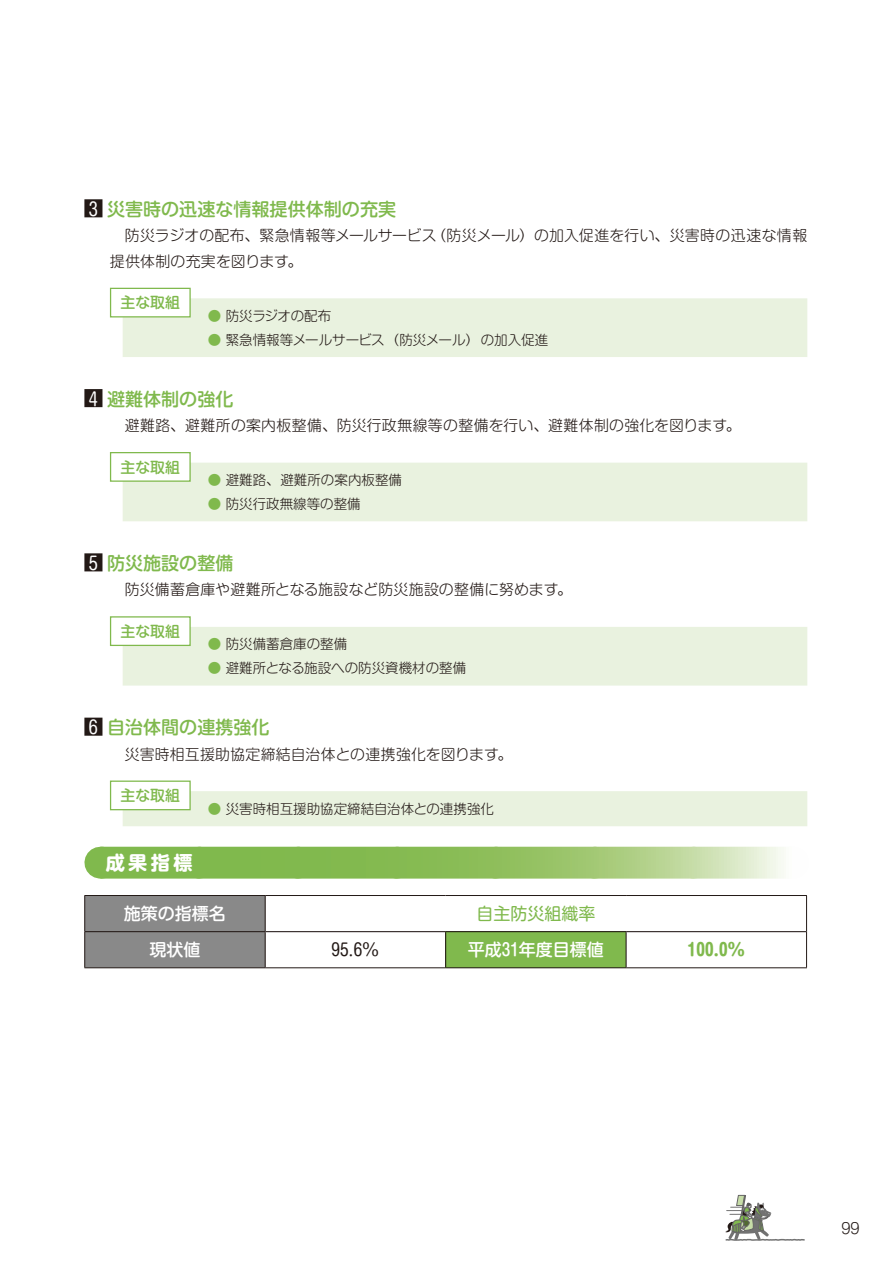
<style>
.page{position:relative;width:893px;height:1263px;background:#fff}
.page>*{position:absolute;margin:0;border:0;box-sizing:border-box;transform-origin:0 0}
.t1{font:700 19.2px "Shin M Go Pro";color:#fff}
.t2{font:500 18px "Shin M Go Pro";color:#80b94d}
.t3{font:500 16.95px "Shin M Go Pro";color:#fff}
.t4{font:16.95px "Shin M Go Pro";color:#80b94d}
.t5{font:700 16.95px "Shin M Go Pro";color:#80b94d}
.t6{font:16.95px "Shin M Go Pro";color:#231916}
.t7{font:300 14.85px/25.5px "Shin M Go Pro";letter-spacing:.015em;color:#231916}
.t8{font:500 14.85px "Shin M Go Pro";color:#80b94d}
.t9{font:300 13.5px "Shin M Go Pro";color:#231916}
.t10{font:300 13.5px "Shin M Go Pro";letter-spacing:-.03em;color:#231916}
.s1{font-weight:400;color:#fff}
.s2{color:#80b94d}
</style>
<div class="page">
<svg style="left:725px;top:1195px;width:80px;height:46px"></svg>
<div style="left:84px;top:199px;width:18px;height:18px;background:#231916"></div>
<div style="left:84px;top:389px;width:18px;height:18px;background:#231916"></div>
<div style="left:84px;top:553px;width:18px;height:18px;background:#231916"></div>
<div style="left:84px;top:718px;width:18px;height:18px;background:#231916"></div>
<svg style="left:101px;top:847px;width:683px;height:32px;background:#a1cb7a"></svg>
<svg style="left:199px;top:847px;width:543px;height:32px;background:#98c46a"></svg>
<div style="left:123px;top:298px;width:684px;height:59px;background:#e9f2df"></div>
<div style="left:123px;top:463px;width:684px;height:58px;background:#e9f2df"></div>
<div style="left:123px;top:627px;width:684px;height:59px;background:#e9f2df"></div>
<div style="left:123px;top:791px;width:684px;height:35px;background:#e9f2df"></div>
<div style="left:85px;top:896px;width:180px;height:71px;background:#898989"></div>
<div style="left:446px;top:932px;width:180px;height:36px;background:#80b94d"></div>
<hr style="left:265px;top:896px;width:1px;height:35px;background:#231916">
<hr style="left:85px;top:931px;width:180px;height:1px;background:#231916">
<hr style="left:265px;top:931px;width:181px;height:1px;background:#231916">
<hr style="left:265px;top:932px;width:1px;height:35px;background:#231916">
<hr style="left:446px;top:931px;width:180px;height:1px;background:#231916">
<hr style="left:445px;top:932px;width:1px;height:35px;background:#231916">
<hr style="left:626px;top:931px;width:180px;height:1px;background:#231916">
<hr style="left:626px;top:932px;width:1px;height:35px;background:#231916">
<hr style="left:84px;top:895px;width:181px;height:1px;background:#231916">
<hr style="left:84px;top:896px;width:1px;height:36px;background:#231916">
<hr style="left:265px;top:895px;width:181px;height:1px;background:#231916">
<hr style="left:446px;top:895px;width:180px;height:1px;background:#231916">
<hr style="left:626px;top:895px;width:181px;height:1px;background:#231916">
<hr style="left:806px;top:896px;width:1px;height:36px;background:#231916">
<hr style="left:84px;top:932px;width:1px;height:35px;background:#231916">
<hr style="left:806px;top:932px;width:1px;height:35px;background:#231916">
<hr style="left:84px;top:967px;width:181px;height:1px;background:#231916">
<hr style="left:265px;top:967px;width:181px;height:1px;background:#231916">
<hr style="left:446px;top:967px;width:180px;height:1px;background:#231916">
<hr style="left:626px;top:967px;width:181px;height:1px;background:#231916">
<div style="left:111px;top:288px;width:79px;height:29px;background:#fff"></div>
<div style="left:110px;top:288px;width:81px;height:29px;border:1px solid #80b94d"></div>
<div style="left:111px;top:453px;width:79px;height:28px;background:#fff"></div>
<div style="left:110px;top:452px;width:81px;height:30px;border:1px solid #80b94d"></div>
<div style="left:111px;top:617px;width:79px;height:28px;background:#fff"></div>
<div style="left:110px;top:616px;width:81px;height:30px;border:1px solid #80b94d"></div>
<div style="left:111px;top:781px;width:79px;height:29px;background:#fff"></div>
<div style="left:110px;top:780px;width:81px;height:30px;border:1px solid #80b94d"></div>
<p class="t2" style="left:89px;top:194px;width:309px"><span class="s1">3</span> 災害時の迅速な情報提供体制の充実</p>
<p class="t7" style="left:110px;top:221px;width:699px;text-indent:15px">防災ラジオの配布、緊急情報等メールサービス（防災メール）の加入促進を行い、災害時の迅速な情報提供体制の充実を図ります。</p>
<p class="t8" style="left:121px;top:291px;width:61px">主な取組</p>
<p class="t10" style="left:208px;top:305px;width:125px"><span class="s2">●</span> 防災ラジオの配布</p>
<p class="t9" style="left:208px;top:329px;width:342px"><span class="s2">●</span> 緊急情報等メールサービス（防災メール）の加入促進</p>
<p class="t2" style="left:89px;top:384px;width:146px"><span class="s1">4</span> 避難体制の強化</p>
<p class="t7" style="left:125px;top:411px;width:617px">避難路、避難所の案内板整備、防災行政無線等の整備を行い、避難体制の強化を図ります。</p>
<p class="t8" style="left:121px;top:455px;width:61px">主な取組</p>
<p class="t9" style="left:208px;top:469px;width:196px"><span class="s2">●</span> 避難路、避難所の案内板整備</p>
<p class="t9" style="left:208px;top:493px;width:154px"><span class="s2">●</span> 防災行政無線等の整備</p>
<p class="t2" style="left:89px;top:548px;width:146px"><span class="s1">5</span> 防災施設の整備</p>
<p class="t7" style="left:125px;top:575px;width:449px">防災備蓄倉庫や避難所となる施設など防災施設の整備に努めます。</p>
<p class="t8" style="left:121px;top:619px;width:61px">主な取組</p>
<p class="t9" style="left:208px;top:633px;width:141px"><span class="s2">●</span> 防災備蓄倉庫の整備</p>
<p class="t9" style="left:208px;top:657px;width:260px"><span class="s2">●</span> 避難所となる施設への防災資機材の整備</p>
<p class="t2" style="left:89px;top:713px;width:182px"><span class="s1">6</span> 自治体間の連携強化</p>
<p class="t7" style="left:125px;top:739px;width:389px">災害時相互援助協定締結自治体との連携強化を図ります。</p>
<p class="t8" style="left:121px;top:783px;width:61px">主な取組</p>
<p class="t9" style="left:208px;top:798px;width:288px"><span class="s2">●</span> 災害時相互援助協定締結自治体との連携強化</p>
<p class="t1" style="left:106px;top:846px;width:88px">成果指標</p>
<p class="t3" style="left:124px;top:900px;width:104px">施策の指標名</p>
<p class="t4" style="left:476px;top:900px;width:121px">自主防災組織率</p>
<p class="t3" style="left:149px;top:936px;width:53px">現状値</p>
<p class="t6" style="left:332px;top:936px;width:49px">95.6％</p>
<p class="t3" style="left:468px;top:936px;width:138px">平成31年度目標値</p>
<p class="t5" style="left:688px;top:936px;width:58px">100.0％</p>
<p class="t7" style="left:841px;top:1213px;width:20px">99</p>
</div>
